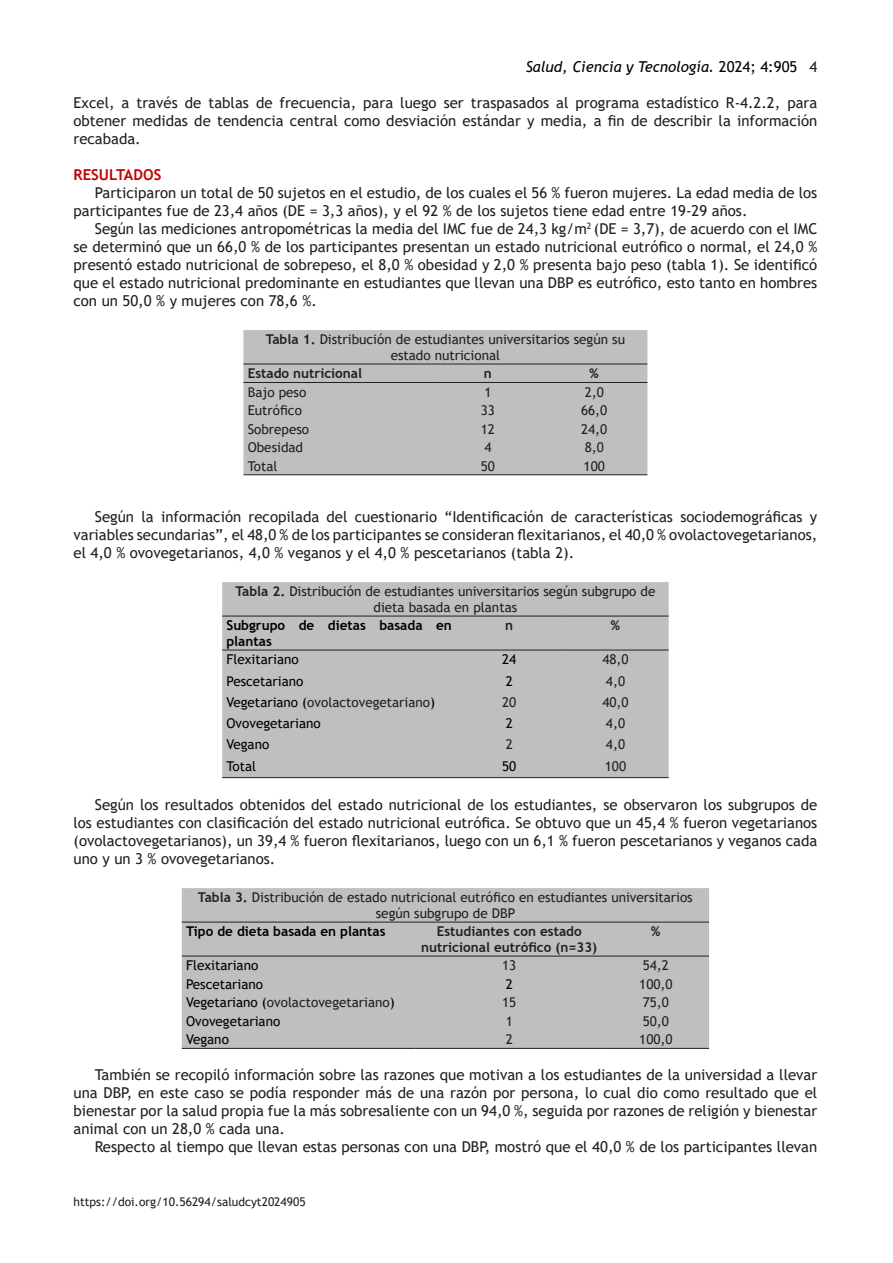
<style>
.page{position:relative;width:893px;height:1263px;background:#fff}
.page>*{position:absolute;margin:0;border:0;box-sizing:border-box;transform-origin:0 0}
.t1{font:15px/18px "Trebuchet MS";color:#231f20;text-align:justify}
.t2{font:italic 15px "Trebuchet MS";color:#000}
.t3{font:700 15px "Trebuchet MS";color:#c00000}
.t4{font:13.5px/15.6px "Trebuchet MS";color:#231f20;text-align:center}
.t5{font:13.5px "Trebuchet MS";color:#000}
.t6{font:700 13.5px/15.5px "Trebuchet MS";color:#231f20;text-align:center}
.t7{font:700 13.5px/15.6px "Trebuchet MS";color:#000}
.t8{font:12px "Trebuchet MS";color:#231f20}
.s1{font-style:normal}
.s2{font-style:normal;color:#231f20}
.s3{font-weight:700}
.s4{color:#000}
</style>
<div class="page">
<div style="left:243px;top:330px;width:404px;height:144px;background:#bfbfbf"></div>
<hr style="left:243px;top:364px;width:192px;height:1px;background:#231f20">
<hr style="left:435px;top:364px;width:106px;height:1px;background:#231f20">
<hr style="left:541px;top:364px;width:106px;height:1px;background:#231f20">
<hr style="left:243px;top:382px;width:192px;height:1px;background:#231f20">
<hr style="left:435px;top:382px;width:106px;height:1px;background:#231f20">
<hr style="left:541px;top:382px;width:106px;height:1px;background:#231f20">
<hr style="left:243px;top:474px;width:192px;height:1px;background:#231f20">
<hr style="left:435px;top:474px;width:106px;height:1px;background:#231f20">
<hr style="left:541px;top:474px;width:106px;height:1px;background:#231f20">
<div style="left:222px;top:582px;width:447px;height:195px;background:#bfbfbf"></div>
<hr style="left:222px;top:616px;width:234px;height:1px;background:#231f20">
<hr style="left:456px;top:616px;width:106px;height:1px;background:#231f20">
<hr style="left:562px;top:616px;width:107px;height:1px;background:#231f20">
<hr style="left:222px;top:650px;width:234px;height:1px;background:#231f20">
<hr style="left:456px;top:650px;width:106px;height:1px;background:#231f20">
<hr style="left:562px;top:650px;width:107px;height:1px;background:#231f20">
<hr style="left:222px;top:777px;width:234px;height:1px;background:#231f20">
<hr style="left:456px;top:777px;width:106px;height:1px;background:#231f20">
<hr style="left:562px;top:777px;width:107px;height:1px;background:#231f20">
<div style="left:182px;top:888px;width:527px;height:160px;background:#bfbfbf"></div>
<hr style="left:182px;top:922px;width:234px;height:1px;background:#231f20">
<hr style="left:416px;top:922px;width:187px;height:1px;background:#231f20">
<hr style="left:603px;top:922px;width:106px;height:1px;background:#231f20">
<hr style="left:182px;top:956px;width:234px;height:1px;background:#231f20">
<hr style="left:416px;top:956px;width:187px;height:1px;background:#231f20">
<hr style="left:603px;top:956px;width:106px;height:1px;background:#231f20">
<hr style="left:182px;top:1048px;width:234px;height:1px;background:#231f20">
<hr style="left:416px;top:1048px;width:187px;height:1px;background:#231f20">
<hr style="left:603px;top:1048px;width:106px;height:1px;background:#231f20">
<p class="t2" style="left:526px;top:58px;width:293px">Salud, Ciencia y Tecnología. <span class="s1">2024; 4:905</span> <span class="s2">4</span></p>
<p class="t1" style="left:74px;top:94px;width:745px">Excel, a través de tablas de frecuencia, para luego ser traspasados al programa estadístico R-4.2.2, para obtener medidas de tendencia central como desviación estándar y media, a fin de describir la información recabada.</p>
<p class="t3" style="left:74px;top:165px;width:89px">RESULTADOS</p>
<p class="t1" style="left:74px;top:184px;width:745px;text-indent:21px">Participaron un total de 50 sujetos en el estudio, de los cuales el 56 % fueron mujeres. La edad media de los participantes fue de 23,4 años (DE = 3,3 años), y el 92 % de los sujetos tiene edad entre 19-29 años.</p>
<p class="t1" style="left:74px;top:220px;width:745px;text-indent:21px">Según las mediciones antropométricas la media del IMC fue de 24,3 kg/m<sup>2</sup> (DE = 3,7), de acuerdo con el IMC se determinó que un 66,0 % de los participantes presentan un estado nutricional eutrófico o normal, el 24,0 % presentó estado nutricional de sobrepeso, el 8,0 % obesidad y 2,0 % presenta bajo peso (tabla 1). Se identificó que el estado nutricional predominante en estudiantes que llevan una DBP es eutrófico, esto tanto en hombres con un 50,0 % y mujeres con 78,6 %.</p>
<p class="t4" style="left:266px;top:332px;width:361px"><span class="s3">Tabla 1.</span> Distribución de estudiantes universitarios según su estado nutricional</p>
<p class="t6" style="left:248px;top:366px;width:116px">Estado nutricional</p>
<p class="t6" style="left:484px;top:366px;width:9px">n</p>
<p class="t6" style="left:590px;top:366px;width:11px">%</p>
<p class="t4" style="left:248px;top:384px;width:60px">Bajo peso</p>
<p class="t4" style="left:484px;top:384px;width:9px">1</p>
<p class="t4" style="left:585px;top:384px;width:21px">2,0</p>
<p class="t4" style="left:248px;top:402px;width:56px">Eutrófico</p>
<p class="t4" style="left:481px;top:402px;width:16px">33</p>
<p class="t4" style="left:581px;top:402px;width:28px">66,0</p>
<p class="t4" style="left:248px;top:421px;width:63px">Sobrepeso</p>
<p class="t4" style="left:481px;top:421px;width:16px">12</p>
<p class="t4" style="left:581px;top:421px;width:28px">24,0</p>
<p class="t4" style="left:248px;top:439px;width:57px">Obesidad</p>
<p class="t4" style="left:484px;top:439px;width:9px">4</p>
<p class="t4" style="left:585px;top:439px;width:21px">8,0</p>
<p class="t4" style="left:248px;top:458px;width:31px">Total</p>
<p class="t4" style="left:481px;top:458px;width:16px">50</p>
<p class="t4" style="left:584px;top:458px;width:23px">100</p>
<p class="t1" style="left:74px;top:508px;width:745px;text-indent:21px">Según la información recopilada del cuestionario “Identificación de características sociodemográficas y variables secundarias”, el 48,0 % de los participantes se consideran flexitarianos, el 40,0 % ovolactovegetarianos, el 4,0 % ovovegetarianos, 4,0 % veganos y el 4,0 % pescetarianos (tabla 2).</p>
<p class="t4" style="left:235px;top:584px;width:421px"><span class="s3">Tabla 2.</span> Distribución de estudiantes universitarios según subgrupo de dieta basada en plantas</p>
<p class="t7" style="left:226px;top:618px;width:227px">Subgrupo de dietas basada en plantas</p>
<p class="t6" style="left:505px;top:618px;width:9px">n</p>
<p class="t6" style="left:611px;top:618px;width:11px">%</p>
<p class="t5" style="left:226px;top:651px;width:74px">Flexitariano</p>
<p class="t5" style="left:502px;top:651px;width:16px">24</p>
<p class="t4" style="left:602px;top:651px;width:28px">48,0</p>
<p class="t5" style="left:226px;top:672px;width:78px">Pescetariano</p>
<p class="t5" style="left:506px;top:672px;width:9px">2</p>
<p class="t4" style="left:606px;top:673px;width:21px">4,0</p>
<p class="t4" style="left:226px;top:694px;width:210px"><span class="s4">Vegetariano (</span>ovolactovegetariano<span class="s4">)</span></p>
<p class="t4" style="left:502px;top:694px;width:16px">20</p>
<p class="t4" style="left:602px;top:694px;width:28px">40,0</p>
<p class="t5" style="left:226px;top:715px;width:96px">Ovovegetariano</p>
<p class="t5" style="left:506px;top:715px;width:9px">2</p>
<p class="t4" style="left:606px;top:715px;width:21px">4,0</p>
<p class="t5" style="left:226px;top:736px;width:44px">Vegano</p>
<p class="t4" style="left:506px;top:737px;width:9px">2</p>
<p class="t4" style="left:606px;top:737px;width:21px">4,0</p>
<p class="t5" style="left:226px;top:757px;width:31px">Total</p>
<p class="t5" style="left:502px;top:757px;width:16px">50</p>
<p class="t4" style="left:605px;top:758px;width:23px">100</p>
<p class="t1" style="left:74px;top:796px;width:745px;text-indent:21px">Según los resultados obtenidos del estado nutricional de los estudiantes, se observaron los subgrupos de los estudiantes con clasificación del estado nutricional eutrófica. Se obtuvo que un 45,4 % fueron vegetarianos (ovolactovegetarianos), un 39,4 % fueron flexitarianos, luego con un 6,1 % fueron pescetarianos y veganos cada uno y un 3 % ovovegetarianos.</p>
<p class="t4" style="left:198px;top:890px;width:496px"><span class="s3">Tabla 3.</span> Distribución de estado nutricional eutrófico en estudiantes universitarios según subgrupo de DBP</p>
<p class="t7" style="left:186px;top:924px;width:201px">Tipo de dieta basada en plantas</p>
<p class="t6" style="left:421px;top:924px;width:177px">Estudiantes con estado nutricional eutrófico (n=33)</p>
<p class="t6" style="left:651px;top:924px;width:11px">%</p>
<p class="t5" style="left:186px;top:957px;width:74px">Flexitariano</p>
<p class="t4" style="left:502px;top:957px;width:16px">13</p>
<p class="t4" style="left:643px;top:957px;width:28px">54,2</p>
<p class="t5" style="left:186px;top:975px;width:78px">Pescetariano</p>
<p class="t5" style="left:506px;top:975px;width:9px">2</p>
<p class="t4" style="left:639px;top:976px;width:35px">100,0</p>
<p class="t4" style="left:186px;top:994px;width:210px"><span class="s4">Vegetariano (</span>ovolactovegetariano<span class="s4">)</span></p>
<p class="t4" style="left:502px;top:994px;width:16px">15</p>
<p class="t4" style="left:643px;top:994px;width:28px">75,0</p>
<p class="t5" style="left:186px;top:1012px;width:96px">Ovovegetariano</p>
<p class="t4" style="left:506px;top:1013px;width:9px">1</p>
<p class="t4" style="left:643px;top:1013px;width:28px">50,0</p>
<p class="t5" style="left:186px;top:1031px;width:44px">Vegano</p>
<p class="t4" style="left:506px;top:1031px;width:9px">2</p>
<p class="t4" style="left:639px;top:1031px;width:35px">100,0</p>
<p class="t1" style="left:74px;top:1066px;width:745px;text-indent:21px">También se recopiló información sobre las razones que motivan a los estudiantes de la universidad a llevar una DBP, en este caso se podía responder más de una razón por persona, lo cual dio como resultado que el bienestar por la salud propia fue la más sobresaliente con un 94,0 %, seguida por razones de religión y bienestar animal con un 28,0 % cada una.</p>
<p class="t1" style="left:95px;top:1138px;width:724px">Respecto al tiempo que llevan estas personas con una DBP, mostró que el 40,0 % de los participantes llevan</p>
<p class="t8" style="left:74px;top:1194px;width:234px">https://doi.org/10.56294/saludcyt2024905</p>
</div>
